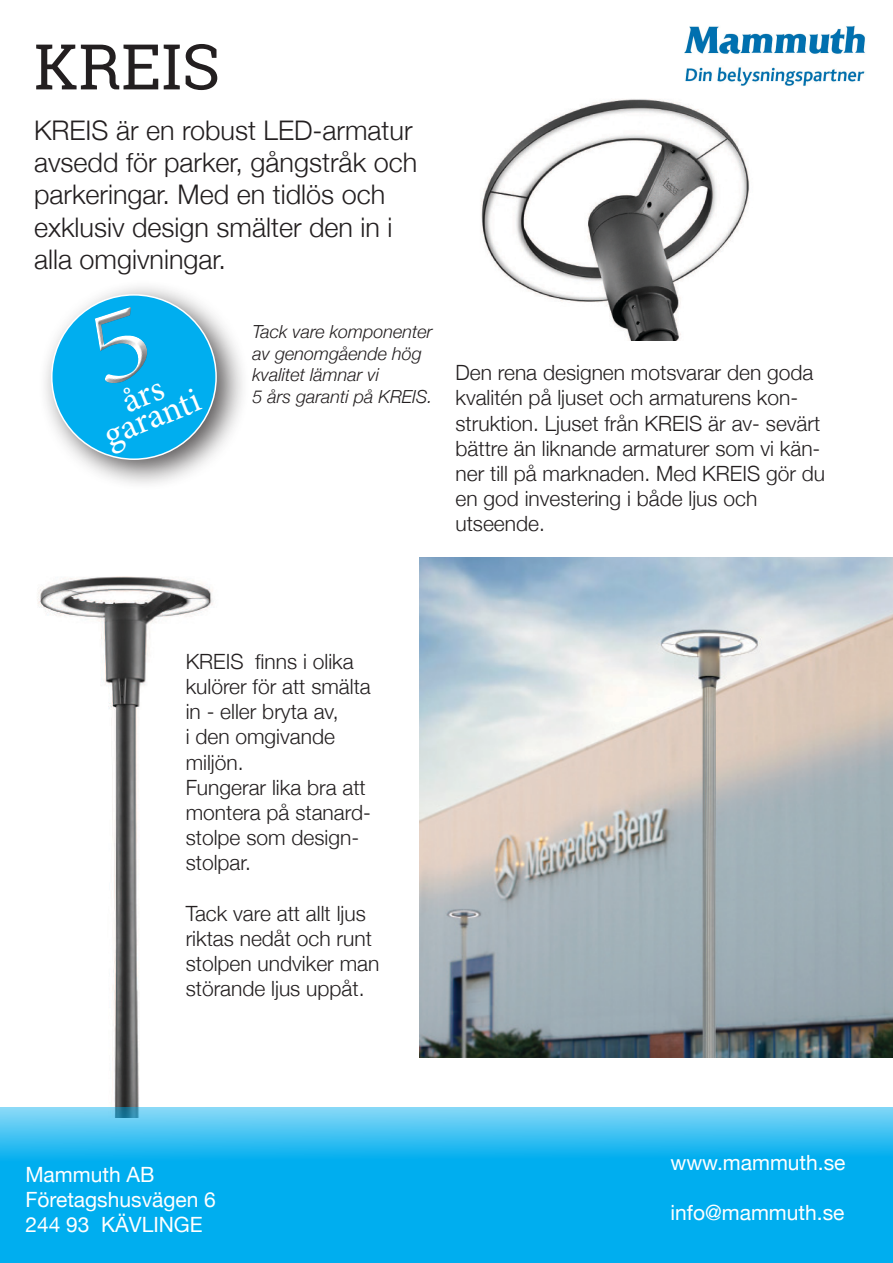
<style>
.page{position:relative;width:893px;height:1263px;background:#fff}
.page>*{position:absolute;margin:0;border:0;box-sizing:border-box;transform-origin:0 0}
.t1{font:63px "Roboto Slab";color:#231f20}
.t2{font:36px "Minion Pro";color:#fff}
.t3{font:300 27px/32.4px "Helvetica Neue";color:#231f20}
.t4{font:300 21px/25.2px "Helvetica Neue";color:#231f20}
.t5{font:21px "Helvetica Neue";color:#fff}
.t6{font:italic 300 18px/21.6px "Helvetica Neue";color:#231f20}
</style>
<div class="page">
<img style="left:481px;top:52px;width:269px;height:288px">
<img style="left:37px;top:576px;width:176px;height:531px">
<svg style="left:0;top:1107px;width:893px;height:156px;background:#17b5f0"></svg>
<img style="left:685px;top:25px;width:180px;height:65px">
<div style="left:37px;top:279px;width:213px;height:213px;background:#231f20;opacity:.75"></div>
<div style="left:52px;top:295px;width:164px;height:164px;background:#00aeef;border-radius:50%"></div>
<img style="left:420px;top:557px;width:473px;height:500px">
<svg style="left:71px;top:291px;width:99px;height:92px"></svg>
<p class="t1" style="left:34px;top:23px;width:188px">KREIS</p>
<p class="t3" style="left:34px;top:112px;width:385px">KREIS är en robust LED-armatur avsedd för parker, gångstråk och parkeringar. Med en tidlös och exklusiv design smälter den in i alla omgivningar.</p>
<p class="t2" style="left:96px;top:413px;width:102px;rotate:-22deg">garanti</p>
<p class="t6" style="left:252px;top:320px;width:182px">Tack vare komponenter av genomgående hög kvalitet lämnar vi</p>
<p class="t6" style="left:252px;top:385px;width:182px">5 års garanti på KREIS.</p>
<p class="t4" style="left:455px;top:358px;width:371px">Den rena designen motsvarar den goda kvalitén på ljuset och armaturens kon&shy;struktion. Ljuset från KREIS är av- sevärt bättre än liknande armaturer som vi kän&shy;ner till på marknaden. Med KREIS gör du en god investering i både ljus och</p>
<p class="t4" style="left:455px;top:510px;width:91px">utseende.</p>
<p class="t4" style="left:186px;top:647px;width:187px">KREIS finns i olika kulörer för att smälta in - eller bryta av,<br>i den omgivande miljön.</p>
<p class="t4" style="left:186px;top:773px;width:187px">Fungerar lika bra att montera på stanard&shy;stolpe som design&shy;stolpar.</p>
<p class="t4" style="left:186px;top:899px;width:195px">Tack vare att allt ljus riktas nedåt och runt stolpen undviker man störande ljus uppåt.</p>
<p class="t5" style="left:25px;top:1159px;width:131px">Mammuth AB</p>
<p class="t5" style="left:25px;top:1184px;width:192px">Företagshusvägen 6</p>
<p class="t5" style="left:25px;top:1209px;width:179px">244 93 KÄVLINGE</p>
<p class="t5" style="left:670px;top:1147px;width:177px">www.mammuth.se</p>
<p class="t5" style="left:670px;top:1197px;width:176px">info@mammuth.se</p>
</div>
